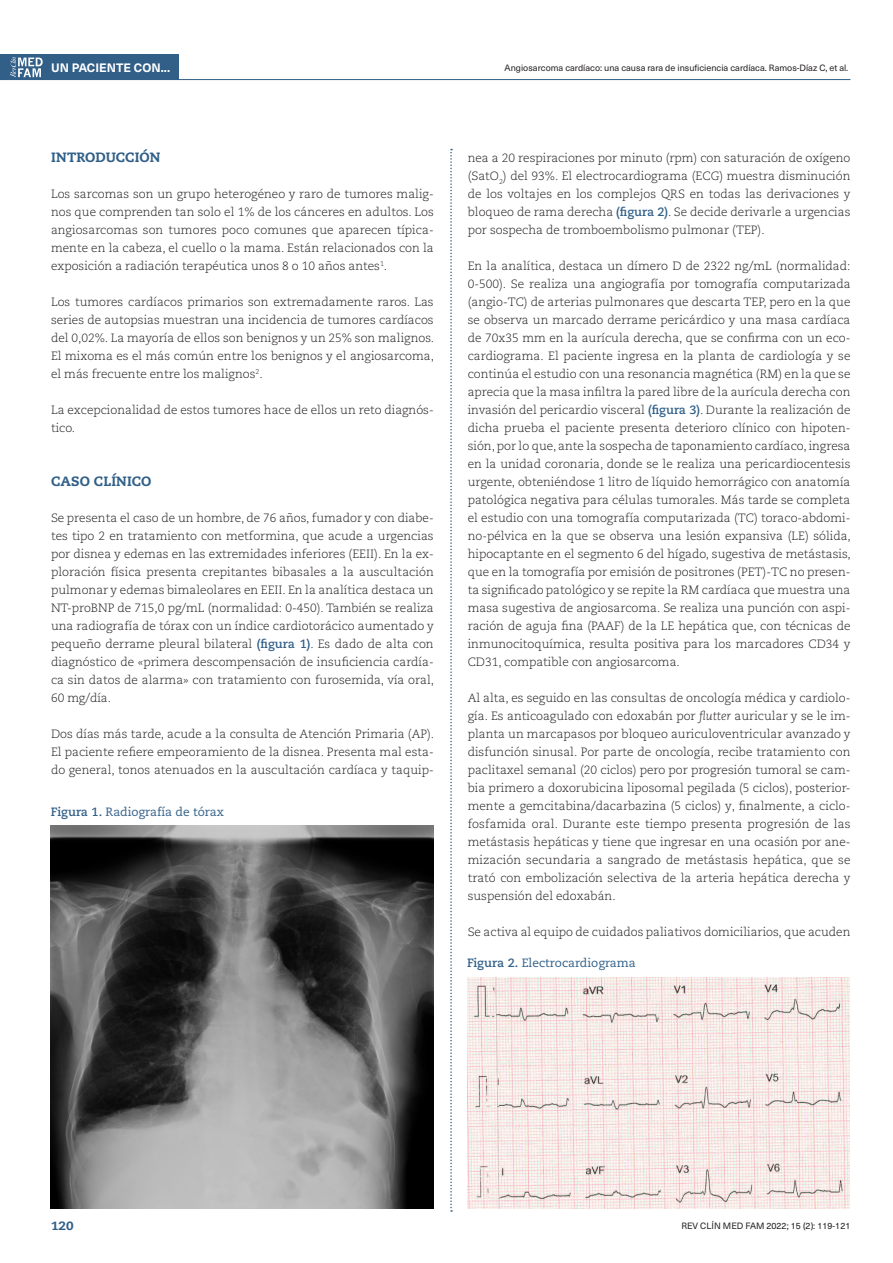
<style>
.page{position:relative;width:893px;height:1263px;background:#fff}
.page>*{position:absolute;margin:0;border:0;box-sizing:border-box;transform-origin:0 0}
.Tit1_articulo{font:800 13.5px "Caecilia LT Pro 85";letter-spacing:.01em;color:#315f88}
.t1{font:300 12px/18px "Caecilia LT Pro 45";color:#231f20;text-align:justify}
.TITULO_FIGURA{font:12px "Caecilia LT Pro 55 Roman";color:#315f88}
.t2{font:700 12px "Neue Haas Unica W1 G";letter-spacing:.005em;color:#fff}
.t3{font:800 12px "Caecilia LT Pro 85";color:#315f88;scale:1.06 1}
.FOLIO_CABECERA{font:9px "Neue Haas Unica W1 G";color:#231f20}
.s1{font-family:"Caecilia LT Pro 75";font-weight:700;color:#315f88}
.s2{font-family:"Caecilia LT Pro 75";font-weight:700}
.s3{font-family:"Caecilia LT Pro 46";font-style:italic}
</style>
<div class="page">
<div style="left:0;top:54px;width:51px;height:26px;background:#315f88"></div>
<svg style="left:450px;top:149px;width:2px;height:1063px"></svg>
<div style="left:43px;top:54px;width:136px;height:26px;background:#315f88"></div>
<hr style="left:0;top:79px;width:850px;height:1px;background:#315f88">
<svg style="left:10px;top:57px;width:33px;height:21px"></svg>
<img style="left:51px;top:826px;width:383px;height:383px">
<img style="left:467px;top:977px;width:383px;height:232px">
<p class="t2" style="left:51px;top:58px;width:121px">UN PACIENTE CON...</p>
<p class="Tit1_articulo" style="left:51px;top:147px;width:111px">INTRODUCCIÓN</p>
<p class="t1" style="left:51px;top:184px;width:384px">Los sarcomas son un grupo heterogéneo y raro de tumores malig&shy;nos que comprenden tan solo el 1% de los cánceres en adultos. Los angiosarcomas son tumores poco comunes que aparecen típica&shy;mente en la cabeza, el cuello o la mama. Están relacionados con la exposición a radiación terapéutica unos 8 o 10 años antes<sup>1</sup>.</p>
<p class="t1" style="left:51px;top:292px;width:385px">Los tumores cardíacos primarios son extremadamente raros. Las series de autopsias muestran una incidencia de tumores cardíacos del 0,02%. La mayoría de ellos son benignos y un 25% son malignos.<br>El mixoma es el más común entre los benignos y el angiosarcoma, el más frecuente entre los malignos<sup>2</sup>.</p>
<p class="t1" style="left:51px;top:400px;width:384px">La excepcionalidad de estos tumores hace de ellos un reto diagnós&shy;tico.</p>
<p class="Tit1_articulo" style="left:51px;top:471px;width:102px">CASO CLÍNICO</p>
<p class="t1" style="left:51px;top:508px;width:385px">Se presenta el caso de un hombre, de 76 años, fumador y con diabe&shy;tes tipo 2 en tratamiento con metformina, que acude a urgencias por disnea y edemas en las extremidades inferiores (EEII). En la ex&shy;ploración física presenta crepitantes bibasales a la auscultación pulmonar y edemas bimaleolares en EEII. En la analítica destaca un NT-proBNP de 715,0 pg/mL (normalidad: 0-450). También se realiza una radiografía de tórax con un índice cardiotorácico aumentado y pequeño derrame pleural bilateral <span class="s1">(figura 1)</span>. Es dado de alta con diagnóstico de «primera descompensación de insuficiencia cardía&shy;ca sin datos de alarma» con tratamiento con furosemida, vía oral, 60 mg/día.</p>
<p class="t1" style="left:51px;top:724px;width:385px">Dos días más tarde, acude a la consulta de Atención Primaria (AP).<br>El paciente refiere empeoramiento de la disnea. Presenta mal esta&shy;do general, tonos atenuados en la auscultación cardíaca y taquip-</p>
<p class="TITULO_FIGURA" style="left:51px;top:804px;width:174px"><span class="s2">Figura 1.</span> Radiografía de tórax</p>
<p class="FOLIO_CABECERA" style="left:505px;top:61px;width:345px">Angiosarcoma cardíaco: una causa rara de insuficiencia cardíaca. Ramos-Díaz C, et al.</p>
<p class="t1" style="left:468px;top:148px;width:384px">nea a 20 respiraciones por minuto (rpm) con saturación de oxígeno (SatO<sub>2</sub>) del 93%. El electrocardiograma (ECG) muestra disminución de los voltajes en los complejos QRS en todas las derivaciones y bloqueo de rama derecha <span class="s1">(figura 2)</span>. Se decide derivarle a urgencias por sospecha de tromboembolismo pulmonar (TEP).</p>
<p class="t1" style="left:468px;top:256px;width:385px">En la analítica, destaca un dímero D de 2322 ng/mL (normalidad:<br>0-500). Se realiza una angiografía por tomografía computarizada (angio-TC) de arterias pulmonares que descarta TEP, pero en la que se observa un marcado derrame pericárdico y una masa cardíaca de 70x35 mm en la aurícula derecha, que se confirma con un eco&shy;cardiograma. El paciente ingresa en la planta de cardiología y se continúa el estudio con una resonancia magnética (RM) en la que se aprecia que la masa infiltra la pared libre de la aurícula derecha con invasión del pericardio visceral <span class="s1">(figura 3)</span>. Durante la realización de dicha prueba el paciente presenta deterioro clínico con hipoten&shy;sión, por lo que, ante la sospecha de taponamiento cardíaco, ingresa en la unidad coronaria, donde se le realiza una pericardiocentesis urgente, obteniéndose 1 litro de líquido hemorrágico con anatomía patológica negativa para células tumorales. Más tarde se completa el estudio con una tomografía computarizada (TC) toraco-abdomi&shy;no-pélvica en la que se observa una lesión expansiva (LE) sólida, hipocaptante en el segmento 6 del hígado, sugestiva de metástasis, que en la tomografía por emisión de positrones (PET)-TC no presen&shy;ta significado patológico y se repite la RM cardíaca que muestra una masa sugestiva de angiosarcoma. Se realiza una punción con aspi&shy;ración de aguja fina (PAAF) de la LE hepática que, con técnicas de inmunocitoquímica, resulta positiva para los marcadores CD34 y CD31, compatible con angiosarcoma.</p>
<p class="t1" style="left:468px;top:688px;width:384px">Al alta, es seguido en las consultas de oncología médica y cardiolo&shy;gía. Es anticoagulado con edoxabán por <span class="s3">flutter</span> auricular y se le im&shy;planta un marcapasos por bloqueo auriculoventricular avanzado y disfunción sinusal. Por parte de oncología, recibe tratamiento con paclitaxel semanal (20 ciclos) pero por progresión tumoral se cam&shy;bia primero a doxorubicina liposomal pegilada (5 ciclos), posterior&shy;mente a gemcitabina/dacarbazina (5 ciclos) y, finalmente, a ciclo&shy;fosfamida oral. Durante este tiempo presenta progresión de las metástasis hepáticas y tiene que ingresar en una ocasión por ane&shy;mización secundaria a sangrado de metástasis hepática, que se trató con embolización selectiva de la arteria hepática derecha y suspensión del edoxabán.</p>
<p class="t1" style="left:468px;top:922px;width:384px">Se activa al equipo de cuidados paliativos domiciliarios, que acuden</p>
<p class="TITULO_FIGURA" style="left:467px;top:955px;width:170px"><span class="s2">Figura 2.</span> Electrocardiograma</p>
<p class="t3" style="left:51px;top:1217px;width:23px">120</p>
<p class="FOLIO_CABECERA" style="left:681px;top:1219px;width:171px">REV CLÍN MED FAM 2022; 15 (2): 119-121</p>
</div>
